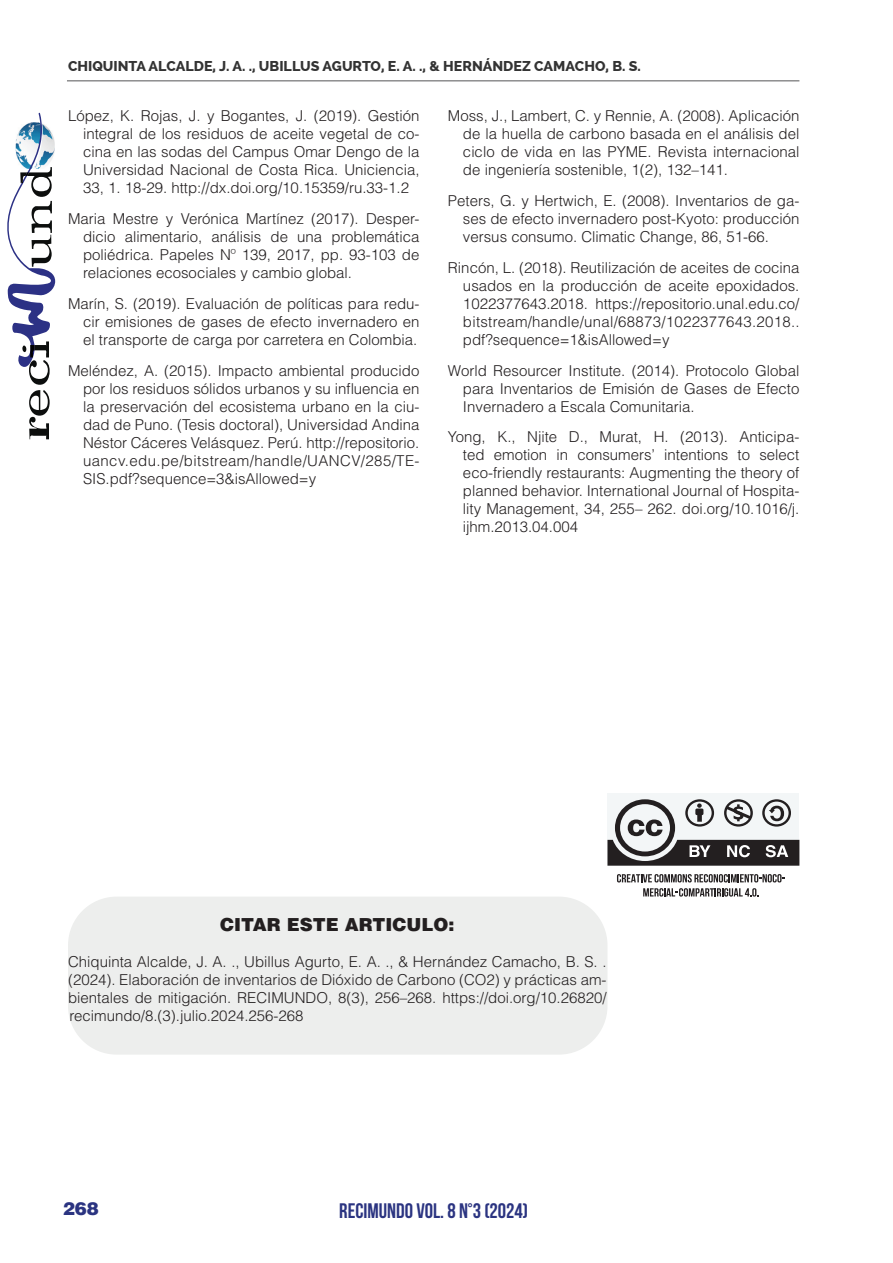
<style>
.page{position:relative;width:893px;height:1263px;background:#fff}
.page>*{position:absolute;margin:0;border:0;box-sizing:border-box;transform-origin:0 0}
.t1{font:700 21px "Bebas Neue";color:#2b3481}
.t2{font:900 18px "Helvetica LT Std";color:#231f20}
.t3{font:900 18px "Helvetica LT Std";color:#2b3481}
.t4{font:300 15px/18px "Helvetica LT Std";color:#231f20;text-align:justify}
.t5{font:800 14.25px "Raleway";color:#333}
</style>
<div class="page">
<hr style="left:67px;top:80px;width:732px;height:1px;background:#545557">
<svg style="left:7px;top:113px;width:48px;height:326px"></svg>
<svg style="left:617px;top:874px;width:168px;height:8px"></svg>
<svg style="left:643px;top:888px;width:116px;height:8px"></svg>
<div style="left:607px;top:793px;width:192px;height:73px;background:#f3f6f7"></div>
<svg style="left:607px;top:799px;width:192px;height:67px"></svg>
<div style="left:68px;top:896px;width:539px;height:158px;background:#edeeed;border-radius:49px"></div>
<p class="t5" style="left:68px;top:58px;width:574px">CHIQUINTA ALCALDE, J. A. ., UBILLUS AGURTO, E. A. ., &amp; HERNÁNDEZ CAMACHO, B. S.</p>
<p class="t4" style="left:83px;top:107px;width:338px;text-indent:-15px">López, K. Rojas, J. y Bogantes, J. (2019). Gestión integral de los residuos de aceite vegetal de co&shy;cina en las sodas del Campus Omar Dengo de la Universidad Nacional de Costa Rica. Uniciencia, 33, 1. 18-29. http://dx.doi.org/10.15359/ru.33-1.2</p>
<p class="t4" style="left:83px;top:210px;width:338px;text-indent:-15px">Maria Mestre y Verónica Martínez (2017). Desper&shy;dicio alimentario, análisis de una problemática poliédrica. Papeles Nº 139, 2017, pp. 93-103 de relaciones ecosociales y cambio global.</p>
<p class="t4" style="left:83px;top:294px;width:338px;text-indent:-15px">Marín, S. (2019). Evaluación de políticas para redu&shy;cir emisiones de gases de efecto invernadero en el transporte de carga por carretera en Colombia.</p>
<p class="t4" style="left:83px;top:361px;width:338px;text-indent:-15px">Meléndez, A. (2015). Impacto ambiental producido por los residuos sólidos urbanos y su influencia en la preservación del ecosistema urbano en la ciu&shy;dad de Puno. (Tesis doctoral), Universidad Andina Néstor Cáceres Velásquez. Perú. http://repositorio. uancv.edu.pe/bitstream/handle/UANCV/285/TE-SIS.pdf?sequence=3&amp;isAllowed=y</p>
<p class="t4" style="left:463px;top:107px;width:338px;text-indent:-15px">Moss, J., Lambert, C. y Rennie, A. (2008). Aplicación de la huella de carbono basada en el análisis del ciclo de vida en las PYME. Revista internacional de ingeniería sostenible, 1(2), 132–141.</p>
<p class="t4" style="left:463px;top:192px;width:338px;text-indent:-15px">Peters, G. y Hertwich, E. (2008). Inventarios de ga&shy;ses de efecto invernadero post-Kyoto: producción versus consumo. Climatic Change, 86, 51-66.</p>
<p class="t4" style="left:463px;top:258px;width:338px;text-indent:-15px">Rincón, L. (2018). Reutilización de aceites de cocina usados en la producción de aceite epoxidados.<br>1022377643.2018. https://repositorio.unal.edu.co/ bitstream/handle/unal/68873/1022377643.2018.. pdf?sequence=1&amp;isAllowed=y</p>
<p class="t4" style="left:463px;top:361px;width:338px;text-indent:-15px">World Resourcer Institute. (2014). Protocolo Global para Inventarios de Emisión de Gases de Efecto Invernadero a Escala Comunitaria.</p>
<p class="t4" style="left:463px;top:428px;width:338px;text-indent:-15px">Yong, K., Njite D., Murat, H. (2013). Anticipa&shy;ted emotion in consumers’ intentions to select eco-friendly restaurants: Augmenting the theory of planned behavior. International Journal of Hospita&shy;lity Management, 34, 255– 262. doi.org/10.1016/j. ijhm.2013.04.004</p>
<p class="t2" style="left:220px;top:913px;width:236px">CITAR ESTE ARTICULO:</p>
<p class="t4" style="left:68px;top:953px;width:540px">Chiquinta Alcalde, J. A. ., Ubillus Agurto, E. A. ., &amp; Hernández Camacho, B. S. . (2024). Elaboración de inventarios de Dióxido de Carbono (CO2) y prácticas am&shy;bientales de mitigación. RECIMUNDO, 8(3), 256–268. https://doi.org/10.26820/ recimundo/8.(3).julio.2024.256-268</p>
<p class="t3" style="left:63px;top:1197px;width:38px">268</p>
<h1 class="t1" style="left:339px;top:1199px;width:190px">RECIMUNDO VOL. 8 N°3 (2024)</h1>
</div>
